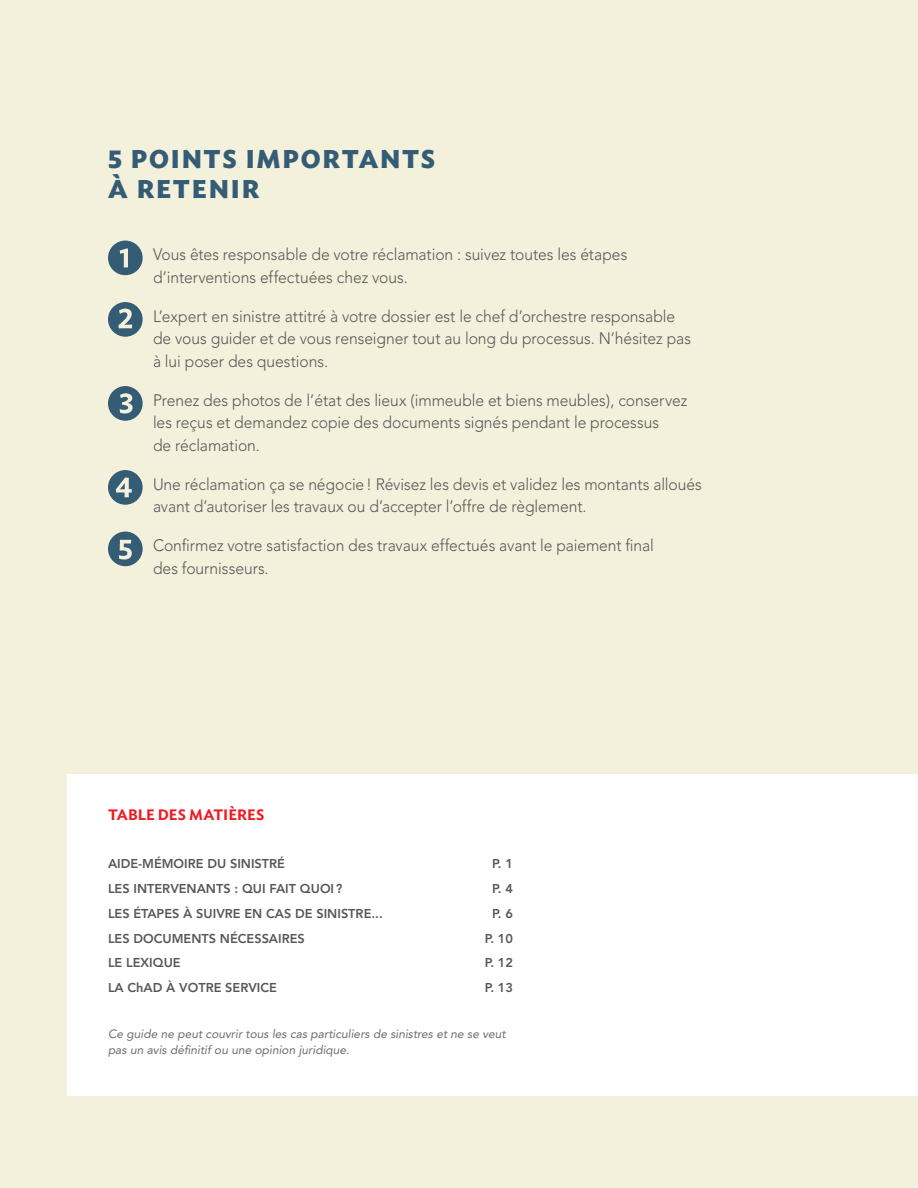
<style>
.page{position:relative;width:918px;height:1188px;background:#f3f1db}
.page>*{position:absolute;margin:0;border:0;box-sizing:border-box;transform-origin:0 0}
.t1{font:700 25.5px/30px "Ideal Sans";letter-spacing:.07em;color:#355c75}
.t2{font:300 16.5px/22.5px "Avenir";letter-spacing:-.005em;color:#57585a;scale:.95 1}
.t3{font:600 15px "Ideal Sans";letter-spacing:.005em;color:#ee1d23}
.t4{font:800 12.75px "Avenir";color:#57585a}
.t5{font:italic 12px/15.8px "Avenir";color:#6c6d70}
</style>
<div class="page">
<div style="left:68px;top:774px;width:850px;height:321px;background:#fff"></div>
<div style="left:108px;top:241px;width:35px;height:34px;background:#355c75;border-radius:50%"></div>
<svg style="left:120px;top:248px;width:8px;height:19px"></svg>
<div style="left:108px;top:302px;width:35px;height:35px;background:#355c75;border-radius:50%"></div>
<svg style="left:118px;top:309px;width:14px;height:19px"></svg>
<div style="left:108px;top:386px;width:35px;height:35px;background:#355c75;border-radius:50%"></div>
<svg style="left:120px;top:393px;width:13px;height:20px"></svg>
<div style="left:108px;top:470px;width:35px;height:35px;background:#355c75;border-radius:50%"></div>
<svg style="left:116px;top:478px;width:16px;height:19px"></svg>
<div style="left:108px;top:532px;width:35px;height:34px;background:#355c75;border-radius:50%"></div>
<svg style="left:119px;top:540px;width:13px;height:20px"></svg>
<h1 class="t1" style="left:108px;top:142px;width:329px">5 POINTS IMPORTANTS<br>À RETENIR</h1>
<p class="t2" style="left:153px;top:243px;width:501px">Vous êtes responsable de votre réclamation : suivez toutes les étapes d’interventions effectuées chez vous.</p>
<p class="t2" style="left:153px;top:305px;width:568px">L’expert en sinistre attitré à votre dossier est le chef d’orchestre responsable de vous guider et de vous renseigner tout au long du processus. N’hésitez pas à lui poser des questions.</p>
<p class="t2" style="left:153px;top:389px;width:564px">Prenez des photos de l’état des lieux (immeuble et biens meubles), conservez les reçus et demandez copie des documents signés pendant le processus<br>de réclamation.</p>
<p class="t2" style="left:153px;top:473px;width:579px">Une réclamation ça se négocie! Révisez les devis et validez les montants alloués avant d’autoriser les travaux ou d’accepter l’offre de règlement.</p>
<p class="t2" style="left:153px;top:534px;width:529px">Confirmez votre satisfaction des travaux effectués avant le paiement final des fournisseurs.</p>
<p class="t3" style="left:108px;top:803px;width:158px">TABLE DES MATIÈRES</p>
<p class="t4" style="left:108px;top:856px;width:179px">AIDE-MÉMOIRE DU SINISTRÉ</p>
<p class="t4" style="left:492px;top:856px;width:22px">P. 1</p>
<p class="t4" style="left:108px;top:881px;width:236px">LES INTERVENANTS : QUI FAIT QUOI?</p>
<p class="t4" style="left:492px;top:881px;width:22px">P. 4</p>
<p class="t4" style="left:108px;top:906px;width:276px">LES ÉTAPES À SUIVRE EN CAS DE SINISTRE...</p>
<p class="t4" style="left:492px;top:906px;width:22px">P. 6</p>
<p class="t4" style="left:108px;top:931px;width:198px">LES DOCUMENTS NÉCESSAIRES</p>
<p class="t4" style="left:485px;top:931px;width:30px">P. 10</p>
<p class="t4" style="left:108px;top:955px;width:74px">LE LEXIQUE</p>
<p class="t4" style="left:485px;top:955px;width:30px">P. 12</p>
<p class="t4" style="left:108px;top:980px;width:171px">LA CHAD À VOTRE SERVICE</p>
<p class="t4" style="left:485px;top:980px;width:30px">P. 13</p>
<p class="t5" style="left:108px;top:1026px;width:399px">Ce guide ne peut couvrir tous les cas particuliers de sinistres et ne se veut pas un avis définitif ou une opinion juridique.</p>
</div>
